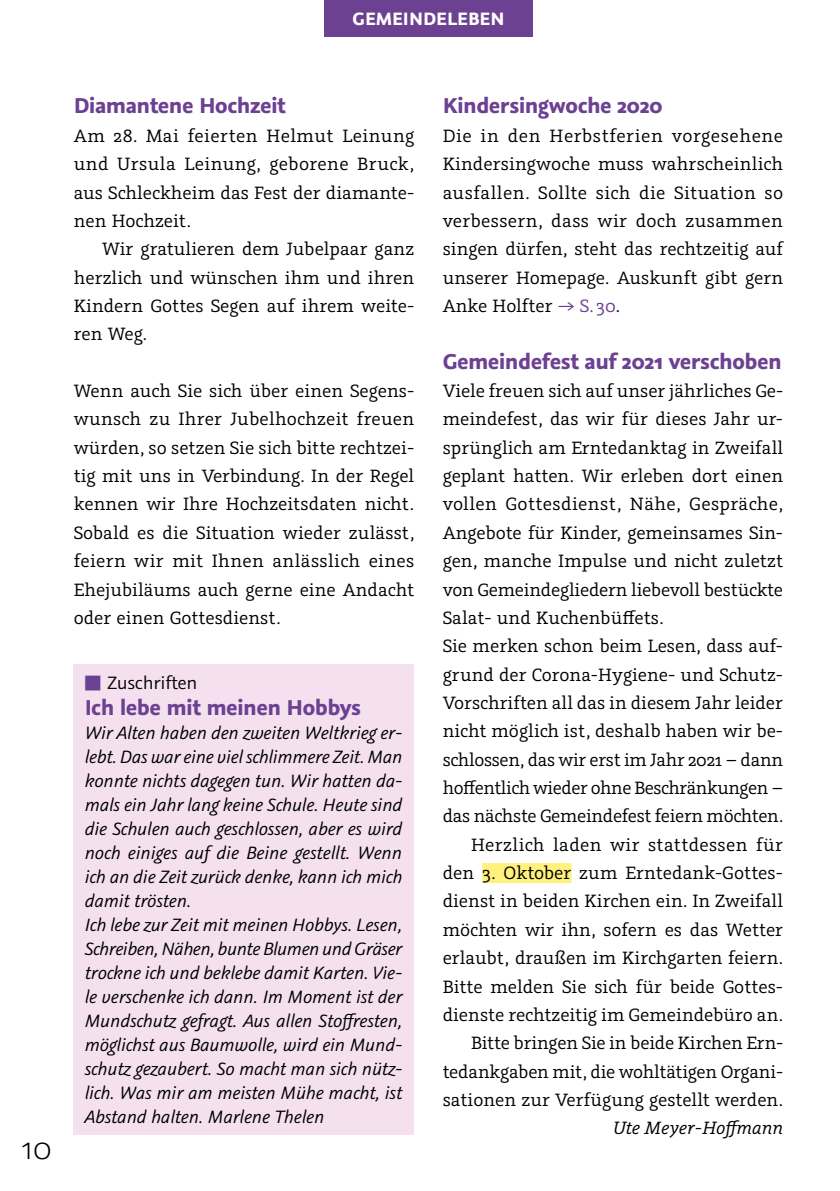
<style>
.page{position:relative;width:840px;height:1191px;background:#fff}
.page>*{position:absolute;margin:0;border:0;box-sizing:border-box;transform-origin:0 0}
.t1{font:300 36px "Graublau Sans";color:#000}
.t2{font:700 24px "Graublau Sans";letter-spacing:-.025em;color:#6c4192}
.t3{font:20px/28.4px "Graublau Slab";color:#000;text-align:justify}
.t4{font:italic 20px/24px "Graublau Sans";letter-spacing:-.01em;color:#000}
.t5{font:20px "Graublau Slab";letter-spacing:-.02em;color:#000}
.t6{font:20px "Graublau Slab";letter-spacing:.02em;color:#000}
.t7{font:italic 20px "Graublau Slab";color:#000}
.t8{font:700 20px "Graublau Sans";color:#fff}
.t9{font:20px "Graublau Sans";letter-spacing:-.015em;color:#000}
.s1{color:#6c4192}
</style>
<div class="page">
<div style="left:324px;top:0;width:208px;height:36px;background:#6c4192"></div>
<div style="left:482px;top:863px;width:89px;height:20px;background:#fff17b"></div>
<div style="left:73px;top:664px;width:340px;height:470px;background:#f4e0ef"></div>
<p class="t8" style="left:352px;top:6px;width:153px">GEMEINDELEBEN</p>
<h1 class="t1" style="left:21px;top:1126px;width:32px">10</h1>
<p class="t2" style="left:74px;top:90px;width:213px">Diamantene Hochzeit</p>
<p class="t3" style="left:74px;top:121px;width:342px">Am 28. Mai feierten Helmut Leinung und Ursula Leinung, geborene Bruck, aus Schleckheim das Fest der diamante&shy;nen Hochzeit.</p>
<p class="t3" style="left:74px;top:234px;width:342px;text-indent:28px">Wir gratulieren dem Jubelpaar ganz herzlich und wünschen ihm und ihren Kindern Gottes Segen auf ihrem weite&shy;ren Weg.</p>
<p class="t3" style="left:74px;top:376px;width:342px">Wenn auch Sie sich über einen Segens&shy;wunsch zu Ihrer Jubelhochzeit freuen würden, so setzen Sie sich bitte rechtzei&shy;tig mit uns in Verbindung. In der Regel kennen wir Ihre Hochzeitsdaten nicht.<br>Sobald es die Situation wieder zulässt, feiern wir mit Ihnen anlässlich eines Ehejubiläums auch gerne eine Andacht oder einen Gottesdienst.</p>
<p class="t9" style="left:85px;top:671px;width:114px"><span class="s1">■</span> Zuschriften</p>
<p class="t2" style="left:85px;top:691px;width:278px">Ich lebe mit meinen Hobbys</p>
<p class="t4" style="left:85px;top:721px;width:319px">Wir Alten haben den zweiten Weltkrieg er&shy;lebt. Das war eine viel schlimmere Zeit. Man konnte nichts dagegen tun. Wir hatten da&shy;mals ein Jahr lang keine Schule. Heute sind die Schulen auch geschlossen, aber es wird noch einiges auf die Beine gestellt. Wenn ich an die Zeit zurück denke, kann ich mich damit trösten.<br>Ich lebe zur Zeit mit meinen Hobbys. Lesen, Schreiben, Nähen, bunte Blumen und Gräser trockne ich und beklebe damit Karten. Vie&shy;le verschenke ich dann. Im Moment ist der Mundschutz gefragt. Aus allen Stoffresten, möglichst aus Baumwolle, wird ein Mund&shy;schutz gezaubert. So macht man sich nütz&shy;lich. Was mir am meisten Mühe macht, ist Abstand halten. Marlene Thelen</p>
<p class="t2" style="left:442px;top:90px;width:221px">Kindersingwoche 2020</p>
<p class="t3" style="left:442px;top:121px;width:342px">Die in den Herbstferien vorgesehene Kindersingwoche muss wahrscheinlich ausfallen. Sollte sich die Situation so verbessern, dass wir doch zusammen singen dürfen, steht das rechtzeitig auf unserer Homepage. Auskunft gibt gern Anke Holfter <span class="s1">→ S. 30</span>.</p>
<p class="t2" style="left:442px;top:345px;width:340px">Gemeindefest auf 2021 verschoben</p>
<p class="t3" style="left:442px;top:376px;width:342px">Viele freuen sich auf unser jährliches Ge-</p>
<p class="t3" style="left:442px;top:404px;width:342px">meindefest, das wir für dieses Jahr ur-</p>
<p class="t3" style="left:442px;top:433px;width:342px">sprünglich am Erntedanktag in Zweifall</p>
<p class="t3" style="left:442px;top:461px;width:342px">geplant hatten. Wir erleben dort einen</p>
<p class="t6" style="left:442px;top:492px;width:342px">vollen Gottesdienst, Nähe, Gespräche,</p>
<p class="t3" style="left:442px;top:518px;width:342px">Angebote für Kinder, gemeinsames Sin-</p>
<p class="t3" style="left:442px;top:546px;width:342px">gen, manche Impulse und nicht zuletzt</p>
<p class="t3" style="left:442px;top:575px;width:342px">von Gemeindegliedern liebevoll bestückte</p>
<p class="t3" style="left:442px;top:603px;width:222px">Salat- und Kuchenbüffets.</p>
<p class="t3" style="left:442px;top:631px;width:342px">Sie merken schon beim Lesen, dass auf-</p>
<p class="t3" style="left:442px;top:660px;width:342px">grund der Corona-Hygiene- und Schutz-</p>
<p class="t3" style="left:442px;top:688px;width:342px">Vorschriften all das in diesem Jahr leider</p>
<p class="t3" style="left:442px;top:716px;width:342px">nicht möglich ist, deshalb haben wir be-</p>
<p class="t3" style="left:442px;top:745px;width:342px">schlossen, das wir erst im Jahr 2021 – dann</p>
<p class="t5" style="left:442px;top:775px;width:342px">hoffentlich wieder ohne Beschränkungen –</p>
<p class="t3" style="left:442px;top:801px;width:342px">das nächste Gemeindefest feiern möchten.</p>
<p class="t3" style="left:471px;top:830px;width:313px">Herzlich laden wir stattdessen für</p>
<p class="t3" style="left:442px;top:858px;width:342px">den 3. Oktober zum Erntedank-Gottes-</p>
<p class="t3" style="left:442px;top:886px;width:342px">dienst in beiden Kirchen ein. In Zweifall</p>
<p class="t3" style="left:442px;top:915px;width:342px">möchten wir ihn, sofern es das Wetter</p>
<p class="t3" style="left:442px;top:943px;width:342px">erlaubt, draußen im Kirchgarten feiern.</p>
<p class="t3" style="left:442px;top:971px;width:342px">Bitte melden Sie sich für beide Gottes-</p>
<p class="t3" style="left:442px;top:1000px;width:342px">dienste rechtzeitig im Gemeindebüro an.</p>
<p class="t3" style="left:471px;top:1028px;width:313px">Bitte bringen Sie in beide Kirchen Ern-</p>
<p class="t3" style="left:442px;top:1056px;width:342px">tedankgaben mit, die wohltätigen Organi-</p>
<p class="t3" style="left:442px;top:1085px;width:342px">sationen zur Verfügung gestellt werden.</p>
<p class="t7" style="left:612px;top:1116px;width:172px">Ute Meyer-Hoffmann</p>
</div>
